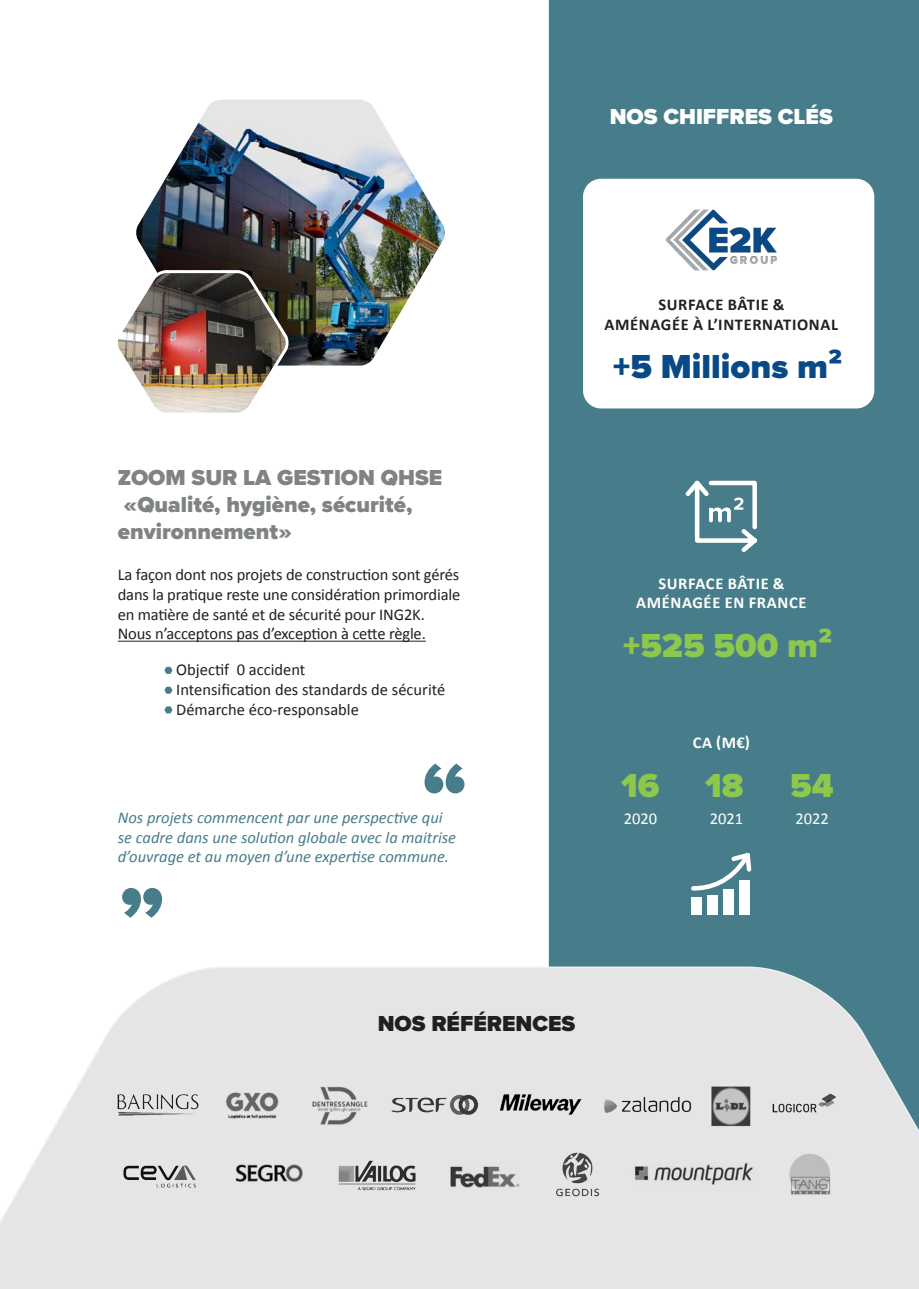
<style>
.page{position:relative;width:919px;height:1289px;background:#fff}
.page>*{position:absolute;margin:0;border:0;box-sizing:border-box;transform-origin:0 0}
.t1{font:900 85.5px "Proxima Nova";color:#477d8a}
.t2{font:900 34.5px "Proxima Nova";color:#8dc74b}
.t3{font:900 34.5px "Proxima Nova";color:#084a87}
.t4{font:900 22.5px/27px "Proxima Nova";color:#808384}
.t5{font:900 22.5px "Proxima Nova";color:#fff}
.t6{font:900 22.5px "Proxima Nova";color:#231f20}
.t7{font:16.5px/19.8px "Calibri";letter-spacing:-.01em;color:#231f20;text-align:justify}
.t8{font:italic 16.5px/19.8px "Calibri";color:#477d8a}
.t9{font:700 16.5px "Calibri";letter-spacing:.04em;color:#231f20}
.t10{font:700 16.5px "Calibri";letter-spacing:.04em;color:#fff}
.t11{font:16.5px "Calibri";color:#fff}
</style>
<div class="page">
<div style="left:549px;top:0;width:357px;height:965px;background:#477d8a"></div>
<div style="left:583px;top:179px;width:291px;height:229px;background:#fff;border-radius:18px"></div>
<div style="left:906px;top:0;width:12px;height:1288px;background:#477d8a"></div>
<svg style="left:0;top:965px;width:918px;height:323px;background:#e0e3e2"></svg>
<img style="left:136px;top:100px;width:309px;height:265px">
<img style="left:118px;top:268px;width:174px;height:145px">
<hr style="left:118px;top:640px;width:308px;height:1px;background:#231f20">
<svg style="left:681px;top:476px;width:80px;height:80px"></svg>
<div style="left:691px;top:897px;width:10px;height:17px;background:#fff"></div>
<div style="left:707px;top:895px;width:10px;height:19px;background:#fff"></div>
<div style="left:723px;top:889px;width:10px;height:25px;background:#fff"></div>
<div style="left:739px;top:879px;width:10px;height:35px;background:#fff"></div>
<svg style="left:688px;top:849px;width:66px;height:43px"></svg>
<img style="left:665px;top:209px;width:111px;height:61px">
<svg style="left:164px;top:667px;width:8px;height:7px"></svg>
<svg style="left:164px;top:686px;width:8px;height:7px"></svg>
<svg style="left:164px;top:706px;width:8px;height:7px"></svg>
<img style="left:113px;top:1084px;width:726px;height:49px">
<img style="left:121px;top:1144px;width:711px;height:54px">
<p class="t5" style="left:609px;top:100px;width:224px">NOS CHIFFRES CLÉS</p>
<p class="t4" style="left:118px;top:464px;width:326px">ZOOM SUR LA GESTION QHSE</p>
<p class="t4" style="left:118px;top:491px;width:296px">«Qualité, hygiène, sécurité, environnement»</p>
<p class="t7" style="left:118px;top:564px;width:344px">La façon dont nos projets de construction sont gérés dans la pratique reste une considération primordiale en matière de santé et de sécurité pour ING2K.</p>
<p class="t7" style="left:118px;top:623px;width:309px">Nous n’acceptons pas d’exception à cette règle.</p>
<p class="t7" style="left:164px;top:659px;width:143px">• Objectif 0 accident</p>
<p class="t7" style="left:164px;top:679px;width:282px">• Intensification des standards de sécurité</p>
<p class="t7" style="left:164px;top:699px;width:196px">• Démarche éco-responsable</p>
<p class="t1" style="left:422px;top:729px;width:47px">“</p>
<p class="t8" style="left:118px;top:806px;width:340px">Nos projets commencent par une perspective qui se cadre dans une solution globale avec la maitrise d’ouvrage et au moyen d’une expertise commune.</p>
<p class="t1" style="left:164px;top:952px;width:47px;rotate:-180deg">“</p>
<p class="t9" style="left:658px;top:293px;width:128px">SURFACE BÂTIE &amp;</p>
<p class="t9" style="left:604px;top:313px;width:235px">AMÉNAGÉE À L’INTERNATIONAL</p>
<p class="t3" style="left:612px;top:341px;width:231px">+5 Millions m²</p>
<p class="t10" style="left:658px;top:571px;width:128px">SURFACE BÂTIE &amp;</p>
<p class="t10" style="left:636px;top:591px;width:172px">AMÉNAGÉE EN FRANCE</p>
<p class="t2" style="left:622px;top:620px;width:211px">+525 500 m²</p>
<p class="t10" style="left:692px;top:730px;width:59px">CA (M€)</p>
<p class="t2" style="left:621px;top:759px;width:40px">16</p>
<p class="t2" style="left:705px;top:759px;width:40px">18</p>
<p class="t2" style="left:790px;top:759px;width:45px">54</p>
<p class="t11" style="left:623px;top:807px;width:35px">2020</p>
<p class="t11" style="left:709px;top:807px;width:35px">2021</p>
<p class="t11" style="left:795px;top:807px;width:35px">2022</p>
<p class="t6" style="left:377px;top:1006px;width:199px">NOS RÉFÉRENCES</p>
</div>
